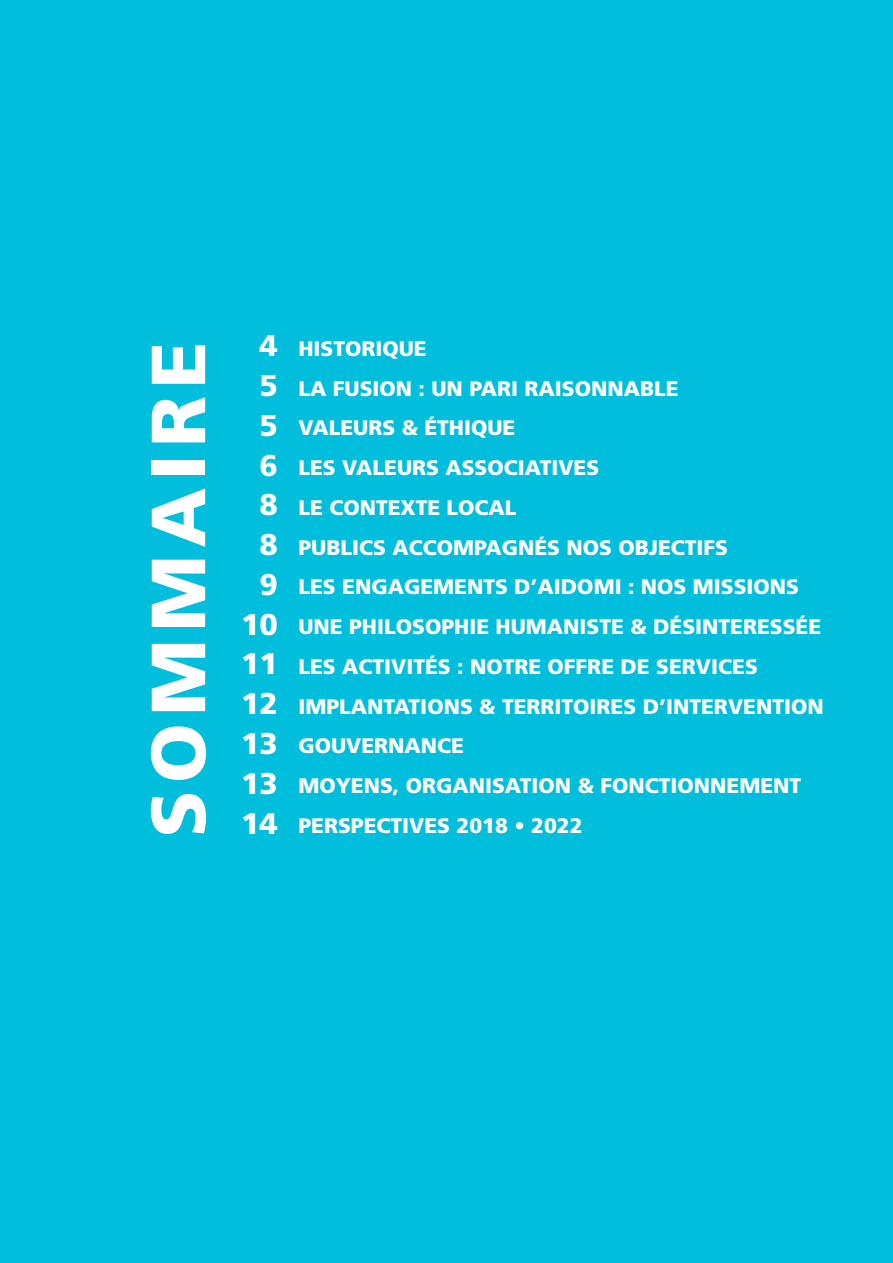
<style>
.page{position:relative;width:893px;height:1263px;background:#00bedc}
.page>*{position:absolute;margin:0;border:0;box-sizing:border-box;transform-origin:0 0}
.t1{font:900 76.5px "Frutiger";letter-spacing:.1em;color:#fff}
.t2{font:900 30px/39.8px "Frutiger";color:#fff;text-align:right}
.t3{font:900 21px/39.8px "Frutiger";color:#fff}
</style>
<div class="page">
<h2 class="t2" style="left:241px;top:326px;width:38px">4<br>5<br>5<br>6<br>8<br>8<br>9<br>10<br>11<br>12<br>13<br>13<br>14</h2>
<h1 class="t1" style="left:132px;top:837px;width:497px;rotate:-90deg">sommaire</h1>
<p class="t3" style="left:298px;top:328px;width:28px">HISTORI</p>
<p class="t3" style="left:382px;top:328px;width:44px">QUE</p>
<p class="t3" style="left:298px;top:368px;width:75px">LA FUSION</p>
<p class="t3" style="left:419px;top:368px;width:64px">: UN PARI</p>
<p class="t3" style="left:524px;top:368px;width:16px">RAISONNA</p>
<p class="t3" style="left:640px;top:368px;width:38px">BLE</p>
<p class="t3" style="left:298px;top:408px;width:216px">VALEURS &amp; éTHIQUE<br>LES VALEURS ASSOCIATI</p>
<p class="t3" style="left:558px;top:447px;width:28px">VES</p>
<p class="t3" style="left:298px;top:487px;width:46px">LE CONTE</p>
<p class="t3" style="left:400px;top:487px;width:75px">XTE LOCA</p>
<p class="t3" style="left:505px;top:487px;width:13px">L</p>
<p class="t3" style="left:298px;top:527px;width:66px">PUBLICS</p>
<p class="t3" style="left:392px;top:527px;width:17px">ACCOMPA</p>
<p class="t3" style="left:502px;top:527px;width:81px">GNéS NOS</p>
<p class="t3" style="left:618px;top:527px;width:43px">OBJECTIFS</p>
<p class="t3" style="left:298px;top:567px;width:138px">LES ENGAGEMENTS</p>
<p class="t3" style="left:514px;top:567px;width:39px">D’AIDOMI</p>
<p class="t3" style="left:628px;top:567px;width:29px">: NOS</p>
<p class="t3" style="left:693px;top:567px;width:14px">MISSIONS</p>
<p class="t3" style="left:298px;top:606px;width:113px">UNE PHILOSOP</p>
<p class="t3" style="left:454px;top:606px;width:87px">HIE HUMANISTE</p>
<p class="t3" style="left:630px;top:606px;width:37px">&amp; DÉSINTERESSÉE</p>
<p class="t3" style="left:298px;top:646px;width:57px">LES ACTI</p>
<p class="t3" style="left:391px;top:646px;width:94px">VITéS : NOTRE</p>
<p class="t3" style="left:548px;top:646px;width:14px">OFFRE</p>
<p class="t3" style="left:621px;top:646px;width:50px">DE SER</p>
<p class="t3" style="left:696px;top:646px;width:28px">VICES</p>
<p class="t3" style="left:298px;top:686px;width:14px">IMP</p>
<p class="t3" style="left:339px;top:686px;width:27px">LANTATIONS</p>
<p class="t3" style="left:479px;top:686px;width:36px">&amp; TERRITOIRES</p>
<p class="t3" style="left:643px;top:686px;width:37px">D’INTER</p>
<p class="t3" style="left:728px;top:686px;width:30px">VENTION</p>
<p class="t3" style="left:298px;top:726px;width:79px">GOUVERNANCE<br>MOYENS</p>
<p class="t3" style="left:298px;top:766px;width:318px;text-indent:279px">&amp; FONCTIONNEMENT<br>PERSPECTIVES 2018 • 2022</p>
<p class="t3" style="left:393px;top:766px;width:74px">, ORGANISATION</p>
</div>
